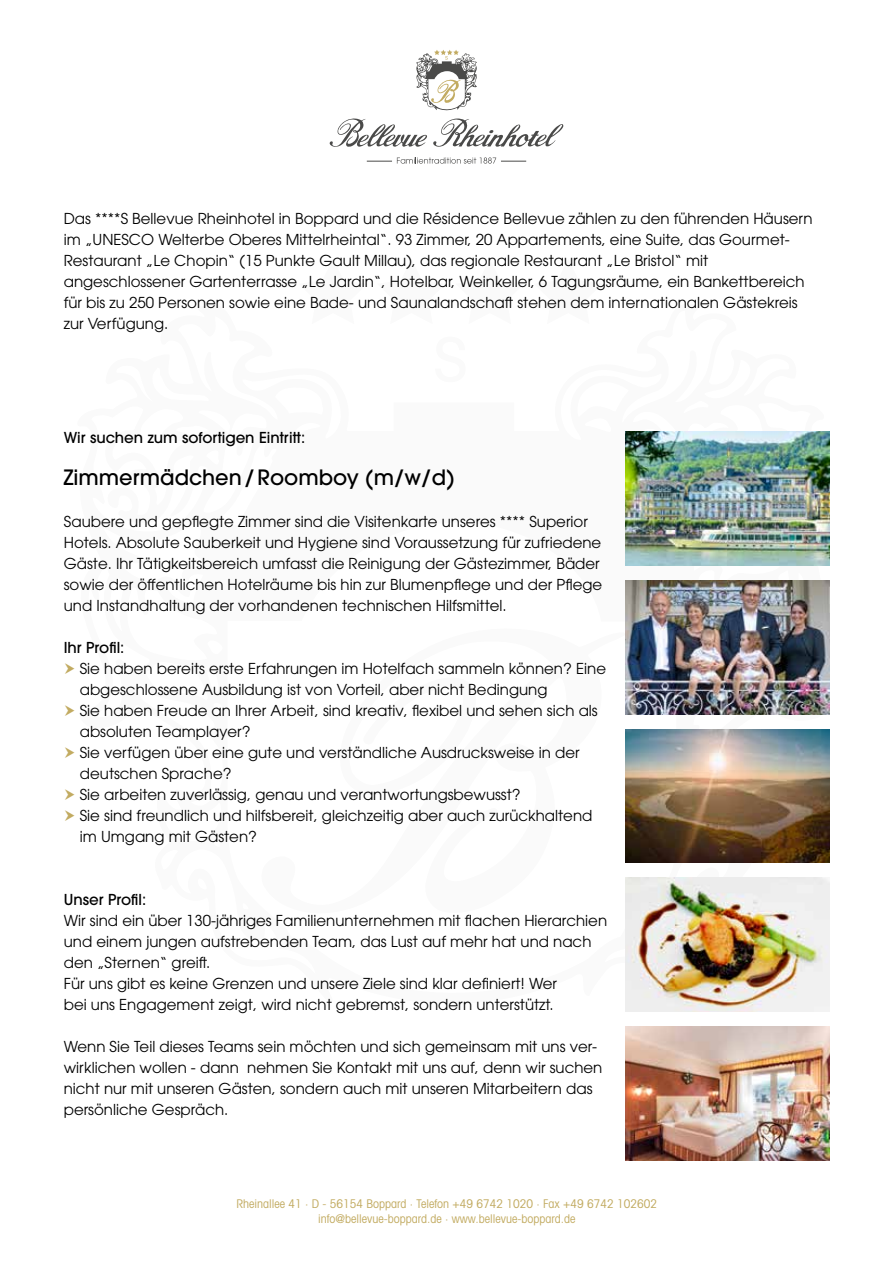
<style>
.page{position:relative;width:893px;height:1263px;background:#fff}
.page>*{position:absolute;margin:0;border:0;box-sizing:border-box;transform-origin:0 0}
.t1{font:500 21px "ITC Avant Garde Pro";color:#000}
.t2{font:15px/21px "ITC Avant Garde Pro";color:#000}
.t3{font:500 15px "ITC Avant Garde Pro";color:#000}
.t4{font:condensed 12px/14.4px "Avant Garde";color:#c2ab61;text-align:center}
</style>
<div class="page">
<svg style="left:433px;top:118px;width:130px;height:29px"></svg>
<svg style="left:330px;top:118px;width:97px;height:29px"></svg>
<svg style="left:367px;top:157px;width:159px;height:7px"></svg>
<svg style="left:416px;top:50px;width:61px;height:61px"></svg>
<img style="left:625px;top:432px;width:204px;height:134px">
<img style="left:625px;top:580px;width:204px;height:134px">
<img style="left:625px;top:729px;width:204px;height:134px">
<img style="left:625px;top:878px;width:204px;height:134px">
<img style="left:625px;top:1026px;width:204px;height:134px">
<p class="t2" style="left:64px;top:208px;width:750px">Das ****S Bellevue Rheinhotel in Boppard und die Résidence Bellevue zählen zu den führenden Häusern im „UNESCO Welterbe Oberes Mittelrheintal“. 93 Zimmer, 20 Appartements, eine Suite, das Gourmet-Restaurant „Le Chopin“ (15 Punkte Gault Millau), das regionale Restaurant „Le Bristol“ mit angeschlossener Gartenterrasse „Le Jardin“, Hotelbar, Weinkeller, 6 Tagungsräume, ein Bankettbereich für bis zu 250 Personen sowie eine Bade- und Saunalandschaft stehen dem internationalen Gästekreis zur Verfügung.</p>
<p class="t3" style="left:64px;top:428px;width:243px">Wir suchen zum sofortigen Eintritt:</p>
<h1 class="t1" style="left:64px;top:464px;width:392px">Zimmermädchen/Roomboy (m/w/d)</h1>
<p class="t2" style="left:64px;top:510px;width:540px">Saubere und gepflegte Zimmer sind die Visitenkarte unseres **** Superior Hotels. Absolute Sauberkeit und Hygiene sind Voraussetzung für zufriedene Gäste. Ihr Tätigkeitsbereich umfasst die Reinigung der Gästezimmer, Bäder sowie der öffentlichen Hotelräume bis hin zur Blumenpflege und der Pflege und Instandhaltung der vorhandenen technischen Hilfsmittel.</p>
<p class="t3" style="left:64px;top:638px;width:62px">Ihr Profil:</p>
<p class="t2" style="left:80px;top:657px;width:528px">Sie haben bereits erste Erfahrungen im Hotelfach sammeln können? Eine abgeschlossene Ausbildung ist von Vorteil, aber nicht Bedingung<br>Sie haben Freude an Ihrer Arbeit, sind kreativ, flexibel und sehen sich als absoluten Teamplayer?<br>Sie verfügen über eine gute und verständliche Ausdrucksweise in der deutschen Sprache?<br>Sie arbeiten zuverlässig, genau und verantwortungsbewusst?<br>Sie sind freundlich und hilfsbereit, gleichzeitig aber auch zurückhaltend im Umgang mit Gästen?</p>
<p class="t3" style="left:64px;top:890px;width:84px">Unser Profil:</p>
<p class="t2" style="left:64px;top:909px;width:545px">Wir sind ein über 130-jähriges Familienunternehmen mit flachen Hierarchien und einem jungen aufstrebenden Team, das Lust auf mehr hat und nach den „Sternen“ greift.<br>Für uns gibt es keine Grenzen und unsere Ziele sind klar definiert! Wer<br>bei uns Engagement zeigt, wird nicht gebremst, sondern unterstützt.</p>
<p class="t2" style="left:64px;top:1035px;width:540px">Wenn Sie Teil dieses Teams sein möchten und sich gemeinsam mit uns ver&shy;wirklichen wollen - dann nehmen Sie Kontakt mit uns auf, denn wir suchen nicht nur mit unseren Gästen, sondern auch mit unseren Mitarbeitern das persönliche Gespräch.</p>
<p class="t4" style="left:237px;top:1196px;width:422px">Rheinallee 41 · D - 56154 Boppard · Telefon +49 6742 1020 · Fax +49 6742 102602 info@bellevue-boppard.de · www.bellevue-boppard.de</p>
</div>
